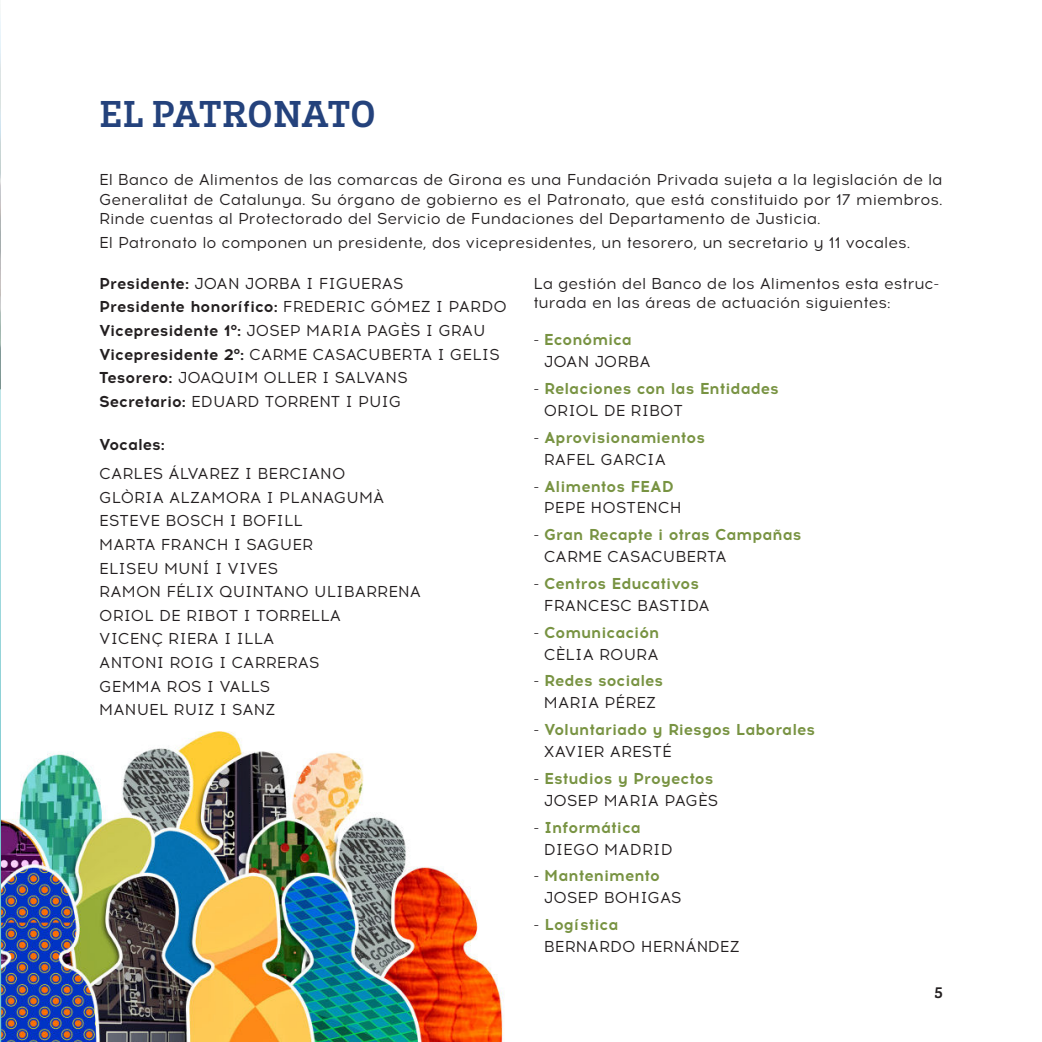
<style>
.page{position:relative;width:1042px;height:1042px;background:#fff}
.page>*{position:absolute;margin:0;border:0;box-sizing:border-box;transform-origin:0 0}
.t1{font:700 38.5px "Brix Slab";letter-spacing:.01em;color:#24427c}
.t2{font:15.75px/23.6px "Acrom";color:#231f20}
.t3{font:700 15.75px/21.9px "Acrom";color:#789342}
.t4{font:700 15.75px "Acrom";color:#231f20}
.t5{font:700 15.75px "Brix Slab";color:#231f20}
.s1{font-weight:700}
.s2{font-weight:700;color:#789342}
.s3{font-weight:400;color:#231f20}
</style>
<div class="page">
<img style="left:1px;top:731px;width:503px;height:311px">
<svg style="left:0;top:389px;width:1px;height:653px"></svg>
<img style="left:0;top:11px;width:1px;height:378px">
<h1 class="t1" style="left:99px;top:91px;width:278px">EL PATRONATO</h1>
<p class="t2" style="left:99px;top:170px;width:845px;line-height:19.2px;text-align:justify">El Banco de Alimentos de las comarcas de Girona es una Fundación Privada sujeta a la legislación de la Generalitat de Catalunya. Su órgano de gobierno es el Patronato, que está constituido por 17 miembros.<br>Rinde cuentas al Protectorado del Servicio de Fundaciones del Departamento de Justicia.</p>
<p class="t2" style="left:99px;top:231px;width:812px">El Patronato lo componen un presidente, dos vicepresidentes, un tesorero, un secretario y 11 vocales.</p>
<p class="t2" style="left:99px;top:272px;width:409px"><span class="s1">Presidente:</span> JOAN JORBA I FIGUERAS<br><span class="s1">Presidente honorífico:</span> FREDERIC GÓMEZ I PARDO <span class="s1">Vicepresidente 10:</span> JOSEP MARIA PAGÈS I GRAU <span class="s1">Vicepresidente 20:</span> CARME CASACUBERTA I GELIS <span class="s1">Tesorero:</span> JOAQUIM OLLER I SALVANS<br><span class="s1">Secretario:</span> EDUARD TORRENT I PUIG</p>
<p class="t4" style="left:99px;top:436px;width:67px">Vocales:</p>
<p class="t2" style="left:99px;top:462px;width:323px">CARLES ÁLVAREZ I BERCIANO<br>GLÒRIA ALZAMORA I PLANAGUMÀ<br>ESTEVE BOSCH I BOFILL<br>MARTA FRANCH I SAGUER<br>ELISEU MUNÍ I VIVES<br>RAMON FÉLIX QUINTANO ULIBARRENA<br>ORIOL DE RIBOT I TORRELLA<br>VICENÇ RIERA I ILLA<br>ANTONI ROIG I CARRERAS<br>GEMMA ROS I VALLS<br>MANUEL RUIZ I SANZ</p>
<p class="t2" style="left:533px;top:274px;width:408px;line-height:19.2px">La gestión del Banco de los Alimentos esta estruc&shy;turada en las áreas de actuación siguientes:</p>
<p class="t2" style="left:544px;top:329px;width:108px;line-height:21.9px;text-indent:-11px">- <span class="s2">Económica<br></span>JOAN JORBA</p>
<p class="t3" style="left:544px;top:378px;width:237px;text-indent:-10px"><span class="s3">-</span> Relaciones con las Entidades<br><span class="s3">ORIOL DE RIBOT</span></p>
<p class="t3" style="left:544px;top:426px;width:163px;text-indent:-11px"><span class="s3">-</span> Aprovisionamientos<br><span class="s3">RAFEL GARCIA</span></p>
<p class="t2" style="left:544px;top:475px;width:139px;line-height:21.9px;text-indent:-10px">- <span class="s2">Alimentos FEAD<br></span>PEPE HOSTENCH</p>
<p class="t3" style="left:544px;top:524px;width:259px;text-indent:-11px"><span class="s3">-</span> Gran Recapte i otras Campañas<br><span class="s3">CARME CASACUBERTA</span></p>
<p class="t3" style="left:544px;top:572px;width:167px;text-indent:-11px"><span class="s3">-</span> Centros Educativos<br><span class="s3">FRANCESC BASTIDA</span></p>
<p class="t3" style="left:533px;top:621px;width:128px;text-align:right"><span class="s3">-</span> Comunicación<br><span class="s3">CÈLIA ROURA</span></p>
<p class="t3" style="left:533px;top:670px;width:131px;text-align:center"><span class="s3">-</span> Redes sociales<br><span class="s3">MARIA PÉREZ</span></p>
<p class="t3" style="left:544px;top:719px;width:273px;text-indent:-11px"><span class="s3">-</span> Voluntariado y Riesgos Laborales<br><span class="s3">XAVIER ARESTÉ</span></p>
<p class="t3" style="left:544px;top:767px;width:176px;text-indent:-11px"><span class="s3">-</span> Estudios y Proyectos<br><span class="s3">JOSEP MARIA PAGÈS</span></p>
<p class="t2" style="left:544px;top:816px;width:130px;line-height:21.9px;text-indent:-11px">- <span class="s2">Informática<br></span>DIEGO MADRID</p>
<p class="t2" style="left:544px;top:865px;width:139px;line-height:21.9px;text-indent:-11px">- <span class="s2">Mantenimento<br></span>JOSEP BOHIGAS</p>
<p class="t2" style="left:544px;top:914px;width:197px;line-height:21.9px;text-indent:-11px">- <span class="s2">Logística<br></span>BERNARDO HERNÁNDEZ</p>
<p class="t5" style="left:934px;top:983px;width:10px">5</p>
</div>
